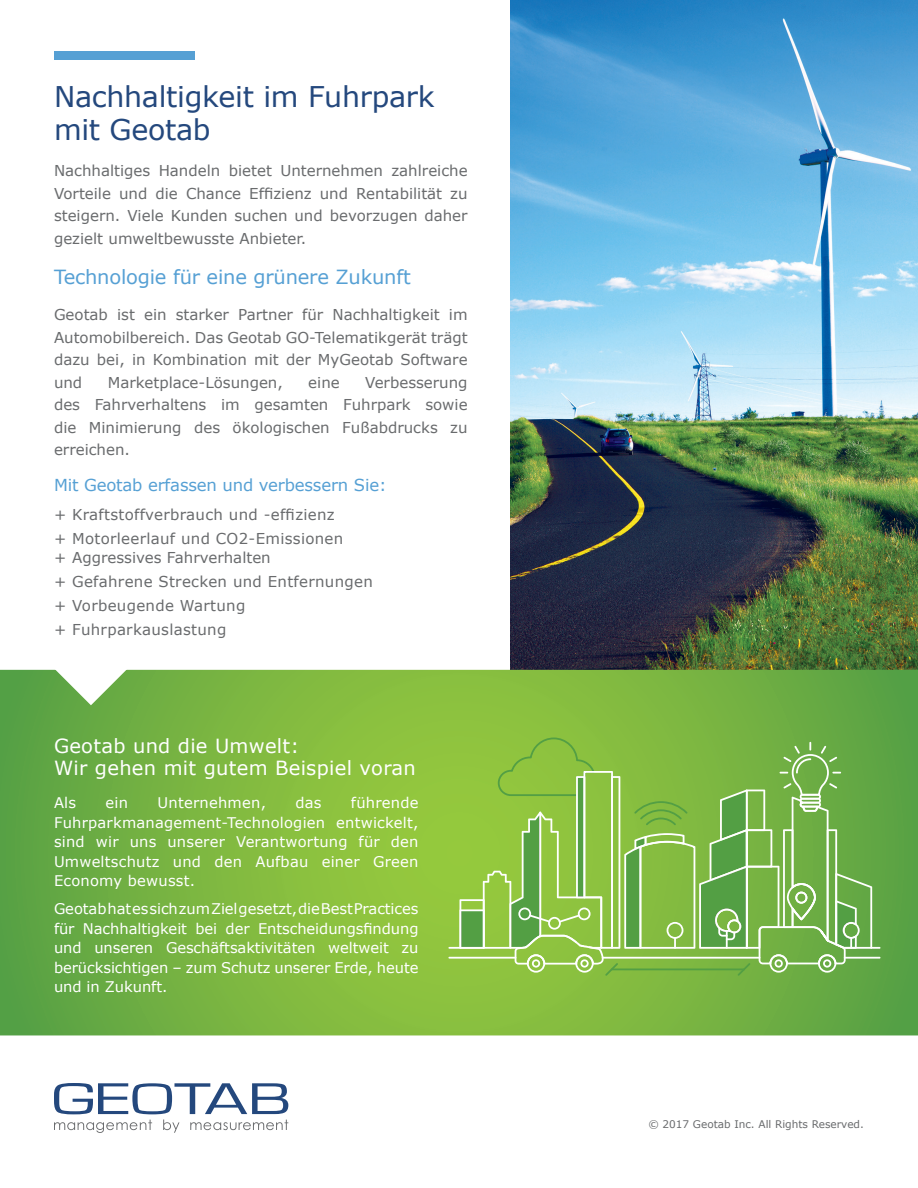
<style>
.page{position:relative;width:918px;height:1188px;background:#fff}
.page>*{position:absolute;margin:0;border:0;box-sizing:border-box;transform-origin:0 0}
.Sub_Heading{font:28.5px/33px "Verdana";letter-spacing:-.01em;color:#24487d}
.Paragraph{font:19.5px/22.5px "Verdana";letter-spacing:.015em;color:#fff}
.Sub_Heading-2{font:19.5px "Verdana";letter-spacing:-.01em;color:#56a0d4}
.Sub_Heading-3{font:16.5px "Verdana";letter-spacing:-.01em;color:#56a0d4}
.Paragraph-2{font:15px/22.5px "Verdana";color:#696b6d;text-align:justify}
.Paragraph-3{font:15px/19.5px "Verdana";letter-spacing:.02em;color:#696b6d}
.bullets{font:14.7px/19.5px "Verdana";letter-spacing:.015em;color:#fff;text-align:justify}
.body_copy_1{font:10.5px "Verdana";color:#696b6d}
</style>
<div class="page">
<img style="left:511px;top:0;width:407px;height:670px">
<svg style="left:0;top:670px;width:918px;height:365px;background:#78b441"></svg>
<svg style="left:54px;top:669px;width:74px;height:36px"></svg>
<div style="left:54px;top:51px;width:140px;height:8px;background:#56a0d4"></div>
<svg style="left:448px;top:738px;width:433px;height:238px;background:#86bd52"></svg>
<svg style="left:54px;top:1120px;width:98px;height:13px"></svg>
<svg style="left:163px;top:1120px;width:16px;height:13px"></svg>
<svg style="left:190px;top:1120px;width:98px;height:10px"></svg>
<svg style="left:54px;top:1083px;width:234px;height:31px"></svg>
<p class="Sub_Heading" style="left:54px;top:81px;width:382px">Nachhaltigkeit im Fuhrpark mit Geotab</p>
<p class="Paragraph-2" style="left:54px;top:160px;width:415px">Nachhaltiges Handeln bietet Unternehmen zahlreiche Vorteile und die Chance Effizienz und Rentabilität zu steigern. Viele Kunden suchen und bevorzugen daher gezielt umweltbewusste Anbieter.</p>
<p class="Sub_Heading-2" style="left:54px;top:265px;width:358px">Technologie für eine grünere Zukunft</p>
<p class="Paragraph-2" style="left:54px;top:304px;width:415px">Geotab ist ein starker Partner für Nachhaltigkeit im Automobilbereich. Das Geotab GO-Telematikgerät trägt dazu bei, in Kombination mit der MyGeotab Software und</p>
<p class="Paragraph-2" style="left:54px;top:371px;width:415px;text-indent:311px">Verbesserung des Fahrverhaltens im gesamten Fuhrpark sowie die Minimierung des ökologischen Fußabdrucks zu erreichen.</p>
<p class="Sub_Heading-3" style="left:54px;top:475px;width:334px">Mit Geotab erfassen und verbessern Sie:</p>
<p class="Paragraph-3" style="left:54px;top:505px;width:282px">+ Kraftstoffverbrauch und -effizienz</p>
<p class="Paragraph-3" style="left:54px;top:529px;width:291px">+ Motorleerlauf und CO2-Emissionen + Aggressives Fahrverhalten</p>
<p class="Paragraph-3" style="left:54px;top:572px;width:320px">+ Gefahrene Strecken und Entfernungen</p>
<p class="Paragraph-3" style="left:54px;top:596px;width:193px">+ Vorbeugende Wartung</p>
<p class="Paragraph-3" style="left:54px;top:620px;width:174px">+ Fuhrparkauslastung</p>
<p class="Paragraph-2" style="left:108px;top:371px;width:177px">Marketplace-Lösungen,</p>
<p class="Paragraph-2" style="left:308px;top:371px;width:33px">eine</p>
<p class="Paragraph" style="left:54px;top:735px;width:363px">Geotab und die Umwelt:<br>Wir gehen mit gutem Beispiel voran</p>
<p class="bullets" style="left:54px;top:793px;width:24px">Als</p>
<p class="bullets" style="left:106px;top:793px;width:24px">ein</p>
<p class="bullets" style="left:158px;top:793px;width:110px">Unternehmen,</p>
<p class="bullets" style="left:295px;top:793px;width:28px">das</p>
<p class="bullets" style="left:54px;top:793px;width:366px;text-indent:297px">führende Fuhrparkmanagement-Technologien entwickelt, sind wir uns unserer Verantwortung für den Umweltschutz und den Aufbau einer Green Economy bewusst.</p>
<p class="bullets" style="left:54px;top:899px;width:366px">Geotab hat es sich zum Ziel gesetzt, die Best Practices für Nachhaltigkeit bei der Entscheidungsfindung und unseren Geschäftsaktivitäten weltweit zu berücksichtigen ‒ zum Schutz unserer Erde, heute und in Zukunft.</p>
<p class="body_copy_1" style="left:648px;top:1118px;width:217px">© 2017 Geotab Inc. All Rights Reserved.</p>
</div>
